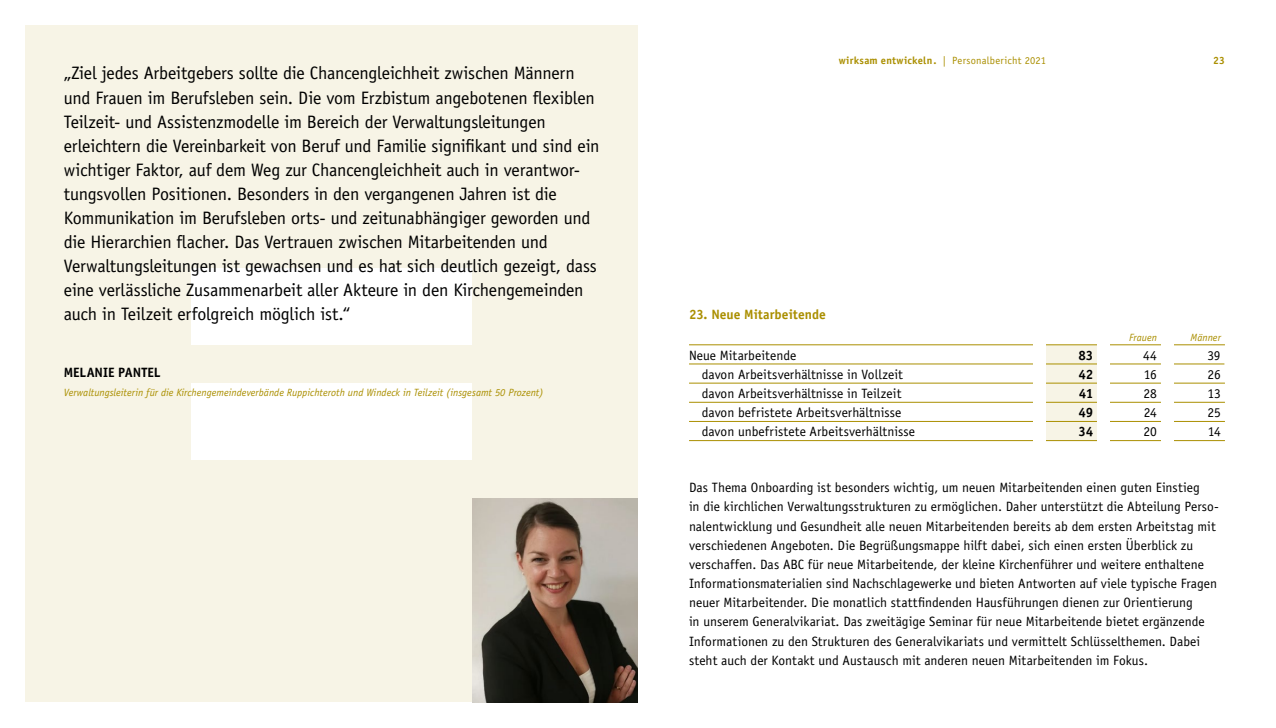
<style>
.page{position:relative;width:1276px;height:728px;background:#fff}
.page>*{position:absolute;margin:0;border:0;box-sizing:border-box;transform-origin:0 0}
.t1{font:18px/24px "Officina Sans";letter-spacing:-.015em;color:#000}
.t2{font:13.5px/19.2px "Officina Sans";color:#000}
.t3{font:700 13.5px "Officina Sans";letter-spacing:-.005em;color:#000}
.t4{font:700 13.5px "Officina Sans";color:#aa8f00}
.t5{font:italic 10.5px "Officina Sans";color:#aa8f00}
.t6{font:10.5px "Officina Sans";letter-spacing:.02em;color:#aa8f00}
.t7{font:700 10.5px "Officina Sans";color:#aa8f00}
.s1{font-weight:700}
</style>
<div class="page">
<div style="left:26px;top:26px;width:612px;height:676px;background:#f7f4e6"></div>
<div style="left:191px;top:383px;width:281px;height:76px;background:#fff"></div>
<div style="left:191px;top:268px;width:281px;height:76px;background:#fff"></div>
<div style="left:1046px;top:344px;width:51px;height:96px;background:#f7f4e6"></div>
<hr style="left:689px;top:344px;width:536px;height:1px;background:#aa8f00">
<hr style="left:689px;top:363px;width:535px;height:1px;background:#aa8f00">
<hr style="left:689px;top:382px;width:536px;height:1px;background:#aa8f00">
<hr style="left:689px;top:402px;width:536px;height:1px;background:#aa8f00">
<hr style="left:689px;top:421px;width:536px;height:1px;background:#aa8f00">
<hr style="left:689px;top:440px;width:536px;height:1px;background:#aa8f00">
<div style="left:1033px;top:309px;width:13px;height:148px;background:#fff"></div>
<div style="left:1161px;top:309px;width:13px;height:148px;background:#fff"></div>
<div style="left:1097px;top:309px;width:13px;height:148px;background:#fff"></div>
<img style="left:472px;top:498px;width:166px;height:204px">
<p class="t1" style="left:64px;top:61px;width:537px">„Ziel jedes Arbeitgebers sollte die Chancengleichheit zwischen Männern und Frauen im Berufsleben sein. Die vom Erzbistum angebotenen flexiblen Teilzeit- und Assistenzmodelle im Bereich der Verwaltungsleitungen erleichtern die Vereinbarkeit von Beruf und Familie signifikant und sind ein wichtiger Faktor, auf dem Weg zur Chancengleichheit auch in verantwor&shy;tungsvollen Positionen. Besonders in den vergangenen Jahren ist die Kommunikation im Berufsleben orts- und zeitunabhängiger geworden und die Hierarchien flacher. Das Vertrauen zwischen Mitarbeitenden und Verwaltungsleitungen ist gewachsen und es hat sich deutlich gezeigt, dass eine verlässliche Zusammenarbeit aller Akteure in den Kirchengemeinden auch in Teilzeit erfolgreich möglich ist.“</p>
<p class="t3" style="left:64px;top:364px;width:98px">MELANIE PANTEL</p>
<p class="t5" style="left:64px;top:386px;width:481px">Verwaltungsleiterin für die Kirchengemeindeverbände Ruppichteroth und Windeck in Teilzeit (insgesamt 50 Prozent)</p>
<p class="t6" style="left:838px;top:54px;width:209px"><span class="s1">wirksam entwickeln.</span> | Personalbericht 2021</p>
<p class="t7" style="left:1213px;top:54px;width:13px">23</p>
<p class="t4" style="left:689px;top:306px;width:138px">23. Neue Mitarbeitende</p>
<p class="t5" style="left:1129px;top:330px;width:29px">Frauen</p>
<p class="t5" style="left:1190px;top:330px;width:32px">Männer</p>
<p class="t2" style="left:689px;top:345px;width:109px">Neue Mitarbeitende</p>
<p class="t3" style="left:1078px;top:346px;width:16px">83</p>
<p class="t2" style="left:1143px;top:345px;width:15px">44</p>
<p class="t2" style="left:1207px;top:345px;width:15px">39</p>
<p class="t2" style="left:702px;top:364px;width:203px">davon Arbeitsverhältnisse in Vollzeit</p>
<p class="t3" style="left:1078px;top:365px;width:16px">42</p>
<p class="t2" style="left:1144px;top:364px;width:15px">16</p>
<p class="t2" style="left:1207px;top:364px;width:15px">26</p>
<p class="t2" style="left:702px;top:383px;width:201px">davon Arbeitsverhältnisse in Teilzeit</p>
<p class="t3" style="left:1079px;top:385px;width:16px">41</p>
<p class="t2" style="left:1143px;top:383px;width:15px">28</p>
<p class="t2" style="left:1207px;top:383px;width:15px">13</p>
<p class="t2" style="left:702px;top:403px;width:201px">davon befristete Arbeitsverhältnisse</p>
<p class="t3" style="left:1078px;top:404px;width:16px">49</p>
<p class="t2" style="left:1143px;top:403px;width:15px">24</p>
<p class="t2" style="left:1207px;top:403px;width:15px">25</p>
<p class="t2" style="left:702px;top:422px;width:215px">davon unbefristete Arbeitsverhältnisse</p>
<p class="t3" style="left:1078px;top:423px;width:16px">34</p>
<p class="t2" style="left:1143px;top:422px;width:15px">20</p>
<p class="t2" style="left:1207px;top:422px;width:15px">14</p>
<p class="t2" style="left:689px;top:478px;width:531px">Das Thema Onboarding ist besonders wichtig, um neuen Mitarbeitenden einen guten Einstieg<br>in die kirchlichen Verwaltungsstrukturen zu ermöglichen. Daher unterstützt die Abteilung Perso&shy;nalentwicklung und Gesundheit alle neuen Mitarbeitenden bereits ab dem ersten Arbeitstag mit verschiedenen Angeboten. Die Begrüßungsmappe hilft dabei, sich einen ersten Überblick zu verschaffen. Das ABC für neue Mitarbeitende, der kleine Kirchenführer und weitere enthaltene Informationsmaterialien sind Nachschlagewerke und bieten Antworten auf viele typische Fragen neuer Mitarbeitender. Die monatlich stattfindenden Hausführungen dienen zur Orientierung<br>in unserem Generalvikariat. Das zweitägige Seminar für neue Mitarbeitende bietet ergänzende Informationen zu den Strukturen des Generalvikariats und vermittelt Schlüsselthemen. Dabei steht auch der Kontakt und Austausch mit anderen neuen Mitarbeitenden im Fokus.</p>
</div>
